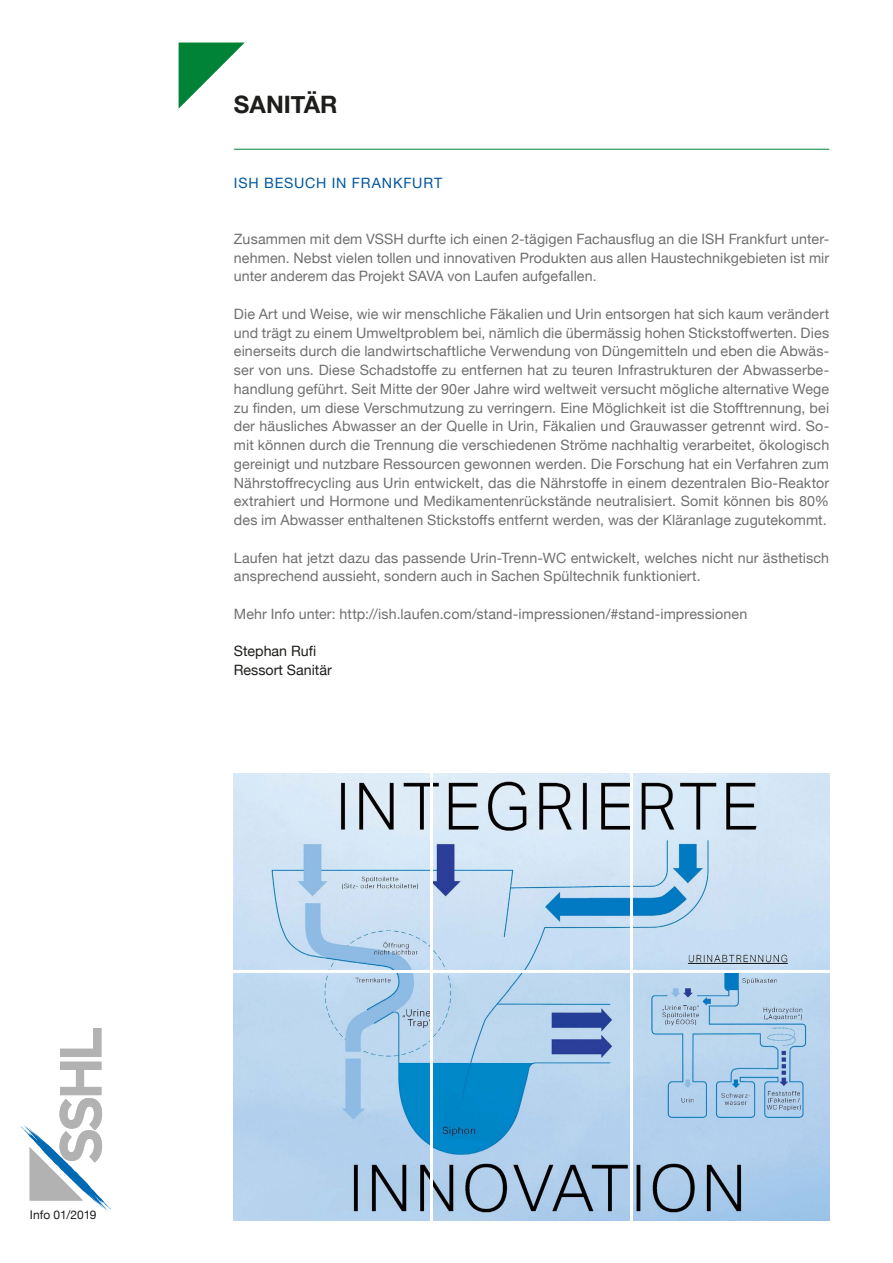
<style>
.page{position:relative;width:893px;height:1263px;background:#fff}
.page>*{position:absolute;margin:0;border:0;box-sizing:border-box;transform-origin:0 0}
.t1{font:700 24px "Helvetica Neue";color:#1d1d1b}
.Text{font:14.25px/18.8px "Helvetica Neue";letter-spacing:.01em;color:#706f6f;text-align:justify}
.Autor{font:14.25px "Helvetica Neue";color:#1d1d1b}
.Uebertitel{font:14.25px "Helvetica Neue";letter-spacing:.055em;color:#00569d}
.Randbemerkung{font:12px "Helvetica Neue";color:#1d1d1b}
</style>
<div class="page">
<svg style="left:21px;top:1028px;width:90px;height:183px"></svg>
<hr style="left:234px;top:149px;width:595px;height:1px;background:#008237">
<svg style="left:179px;top:43px;width:66px;height:66px"></svg>
<img style="left:234px;top:974px;width:195px;height:246px">
<img style="left:634px;top:774px;width:195px;height:195px">
<img style="left:634px;top:974px;width:195px;height:246px">
<img style="left:434px;top:974px;width:195px;height:246px">
<img style="left:234px;top:774px;width:195px;height:195px">
<img style="left:434px;top:774px;width:195px;height:195px">
<p class="t1" style="left:234px;top:85px;width:105px">SANITÄR</p>
<p class="Uebertitel" style="left:234px;top:172px;width:210px">ISH BESUCH IN FRANKFURT</p>
<p class="Text" style="left:234px;top:230px;width:597px">Zusammen mit dem VSSH durfte ich einen 2-tägigen Fachausflug an die ISH Frankfurt unter&shy;nehmen. Nebst vielen tollen und innovativen Produkten aus allen Haustechnikgebieten ist mir unter anderem das Projekt SAVA von Laufen aufgefallen.</p>
<p class="Text" style="left:234px;top:305px;width:597px">Die Art und Weise, wie wir menschliche Fäkalien und Urin entsorgen hat sich kaum verändert und trägt zu einem Umweltproblem bei, nämlich die übermässig hohen Stickstoffwerten. Dies einerseits durch die landwirtschaftliche Verwendung von Düngemitteln und eben die Abwäs&shy;ser von uns. Diese Schadstoffe zu entfernen hat zu teuren Infrastrukturen der Abwasserbe&shy;handlung geführt. Seit Mitte der 90er Jahre wird weltweit versucht mögliche alternative Wege zu finden, um diese Verschmutzung zu verringern. Eine Möglichkeit ist die Stofftrennung, bei der häusliches Abwasser an der Quelle in Urin, Fäkalien und Grauwasser getrennt wird. So&shy;mit können durch die Trennung die verschiedenen Ströme nachhaltig verarbeitet, ökologisch gereinigt und nutzbare Ressourcen gewonnen werden. Die Forschung hat ein Verfahren zum Nährstoffrecycling aus Urin entwickelt, das die Nährstoffe in einem dezentralen Bio-Reaktor extrahiert und Hormone und Medikamentenrückstände neutralisiert. Somit können bis 80% des im Abwasser enthaltenen Stickstoffs entfernt werden, was der Kläranlage zugutekommt.</p>
<p class="Text" style="left:234px;top:549px;width:597px">Laufen hat jetzt dazu das passende Urin-Trenn-WC entwickelt, welches nicht nur ästhetisch ansprechend aussieht, sondern auch in Sachen Spültechnik funktioniert.</p>
<p class="Text" style="left:234px;top:605px;width:515px">Mehr Info unter: http://ish.laufen.com/stand-impressionen/#stand-impressionen</p>
<p class="Autor" style="left:234px;top:641px;width:84px">Stephan Rufi</p>
<p class="Autor" style="left:234px;top:660px;width:99px">Ressort Sanitär</p>
<p class="Randbemerkung" style="left:30px;top:1206px;width:68px">Info 01/2019</p>
</div>
